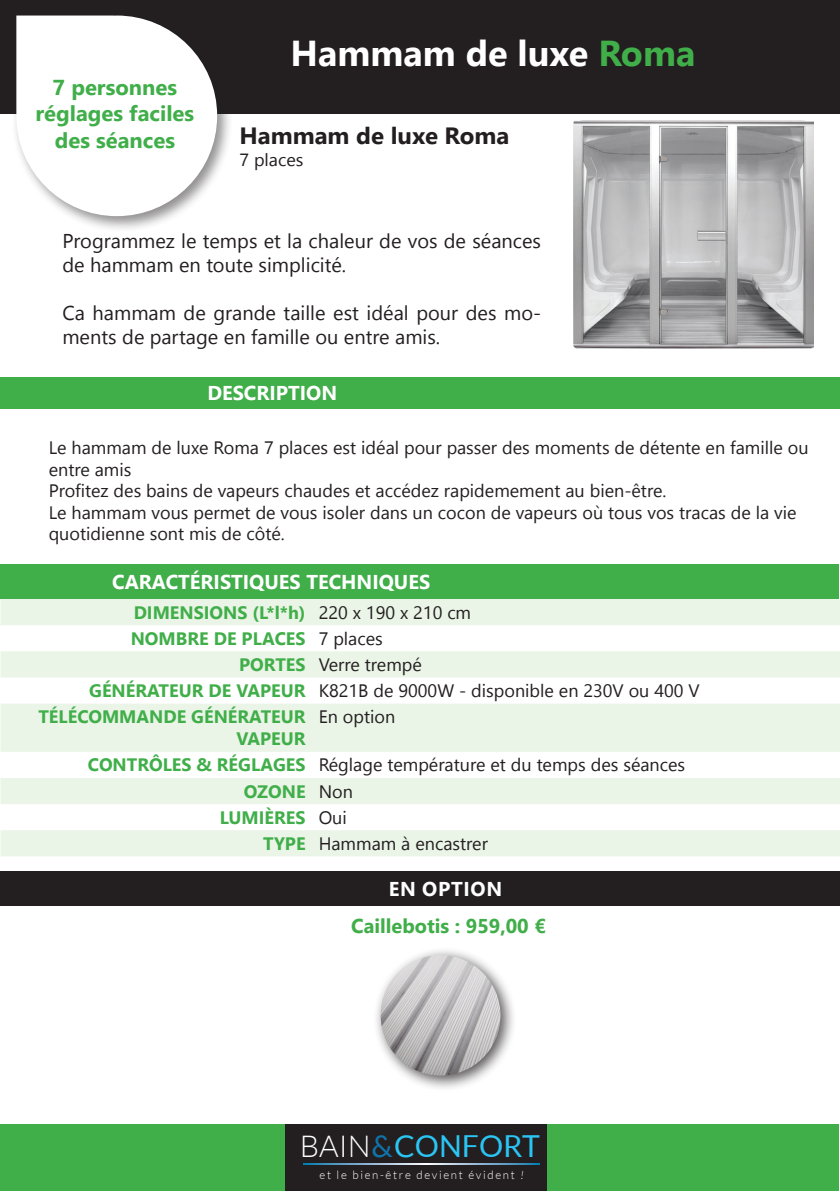
<style>
.page{position:relative;width:840px;height:1191px;background:#fff}
.page>*{position:absolute;margin:0;border:0;box-sizing:border-box;transform-origin:0 0}
.t1{font:700 36px "Segoe UI";color:#fff}
.t2{font:30.2px "Lato";color:#2bc4f3}
.t3{font:700 23.6px "Segoe UI";color:#231f20}
.t4{font:700 21.6px/26.4px "Segoe UI";color:#40ae49;text-align:center}
.t5{font:20px/24px "Segoe UI";color:#231f20}
.t6{font:700 20px "Segoe UI";color:#fff}
.t7{font:700 20px "Segoe UI";color:#40ae49}
.t8{font:18px/21.6px "Segoe UI";color:#231f20}
.t9{font:700 18px "Segoe UI";color:#40ae49}
.t10{font:17.6px "Segoe UI";color:#231f20}
.t11{font:300 11.4px "Lato";letter-spacing:.145em;color:#fff}
.s1{color:#40ae49}
.s2{font-weight:400;color:#231f20}
.s3{font-weight:700;color:#40ae49}
.s4{font-weight:300;color:#fff}
.s5{color:#1073a7}
.s6{font-style:italic}
</style>
<div class="page">
<div style="left:0;top:564px;width:838px;height:35px;background:#40ae49"></div>
<div style="left:0;top:377px;width:839px;height:32px;background:#40ae49"></div>
<svg style="left:0;top:599px;width:839px;height:257px;fill:#eaf4e7"></svg>
<div style="left:0;top:0;width:839px;height:113px;background:#231f20"></div>
<img style="left:573px;top:120px;width:239px;height:229px">
<div style="left:0;top:871px;width:839px;height:35px;background:#231f20"></div>
<div style="left:11px;top:10px;width:223px;height:223px;background:#231f20;opacity:.5"></div>
<svg style="left:16px;top:16px;width:201px;height:200px"></svg>
<div style="left:372px;top:947px;width:144px;height:145px;background:#231f20;opacity:.75"></div>
<img style="left:380px;top:955px;width:120px;height:120px;border-radius:60px">
<div style="left:0;top:1124px;width:837px;height:67px;background:#40ae49"></div>
<div style="left:285px;top:1124px;width:262px;height:67px;background:#231f20"></div>
<svg style="left:303px;top:1164px;width:236px;height:1px"></svg>
<p class="t4" style="left:36px;top:74px;width:160px">7 personnes réglages faciles des séances</p>
<h1 class="t1" style="left:290px;top:25px;width:406px">Hammam de luxe <span class="s1">Roma</span></h1>
<h3 class="t3" style="left:239px;top:117px;width:271px">Hammam de luxe Roma</h3>
<p class="t10" style="left:239px;top:145px;width:66px">7 places</p>
<p class="t5" style="left:62px;top:228px;width:480px">Programmez le temps et la chaleur de vos de séances de hammam en toute simplicité.</p>
<p class="t5" style="left:62px;top:300px;width:480px">Ca hammam de grande taille est idéal pour des mo&shy;ments de partage en famille ou entre amis.</p>
<p class="t6" style="left:207px;top:377px;width:131px">DESCRIPTION</p>
<p class="t8" style="left:49px;top:436px;width:761px">Le hammam de luxe Roma 7 places est idéal pour passer des moments de détente en famille ou entre amis<br>Profitez des bains de vapeurs chaudes et accédez rapidemement au bien-être.<br>Le hammam vous permet de vous isoler dans un cocon de vapeurs où tous vos tracas de la vie quotidienne sont mis de côté.</p>
<p class="t6" style="left:112px;top:566px;width:319px">CARACTÉRISTIQUES TECHNIQUES</p>
<p class="t9" style="left:134px;top:598px;width:339px">DIMENSIONS (L*l*h) <span class="s2">220 x 190 x 210 cm</span></p>
<p class="t9" style="left:131px;top:624px;width:253px">NOMBRE DE PLACES <span class="s2">7 places</span></p>
<p class="t8" style="left:239px;top:653px;width:184px"><span class="s3">PORTES</span> Verre trempé</p>
<p class="t8" style="left:89px;top:679px;width:611px"><span class="s3">GÉNÉRATEUR DE VAPEUR</span> K821B de 9000W - disponible en 230V ou 400 V</p>
<p class="t9" style="left:38px;top:702px;width:268px">TÉLÉCOMMANDE GÉNÉRATEUR</p>
<p class="t9" style="left:236px;top:724px;width:71px">VAPEUR</p>
<p class="t8" style="left:318px;top:705px;width:78px">En option</p>
<p class="t8" style="left:88px;top:754px;width:598px"><span class="s3">CONTRÔLES &amp; RÉGLAGES</span> Réglage température et du temps des séances</p>
<p class="t9" style="left:244px;top:776px;width:110px">OZONE <span class="s2">Non</span></p>
<p class="t9" style="left:219px;top:803px;width:128px">LUMIÈRES <span class="s2">Oui</span></p>
<p class="t8" style="left:263px;top:832px;width:226px"><span class="s3">TYPE</span> Hammam à encastrer</p>
<p class="t6" style="left:388px;top:872px;width:48px">en option</p>
<p class="t7" style="left:351px;top:910px;width:196px">Caillebotis : 959,00 €</p>
<h2 class="t2" style="left:300px;top:1129px;width:241px"><span class="s4">BAIN</span><span class="s5">&amp;</span>CONFORT</h2>
<p class="t11" style="left:319px;top:1168px;width:206px">et le bien-être devient évident <span class="s6">!</span></p>
</div>
